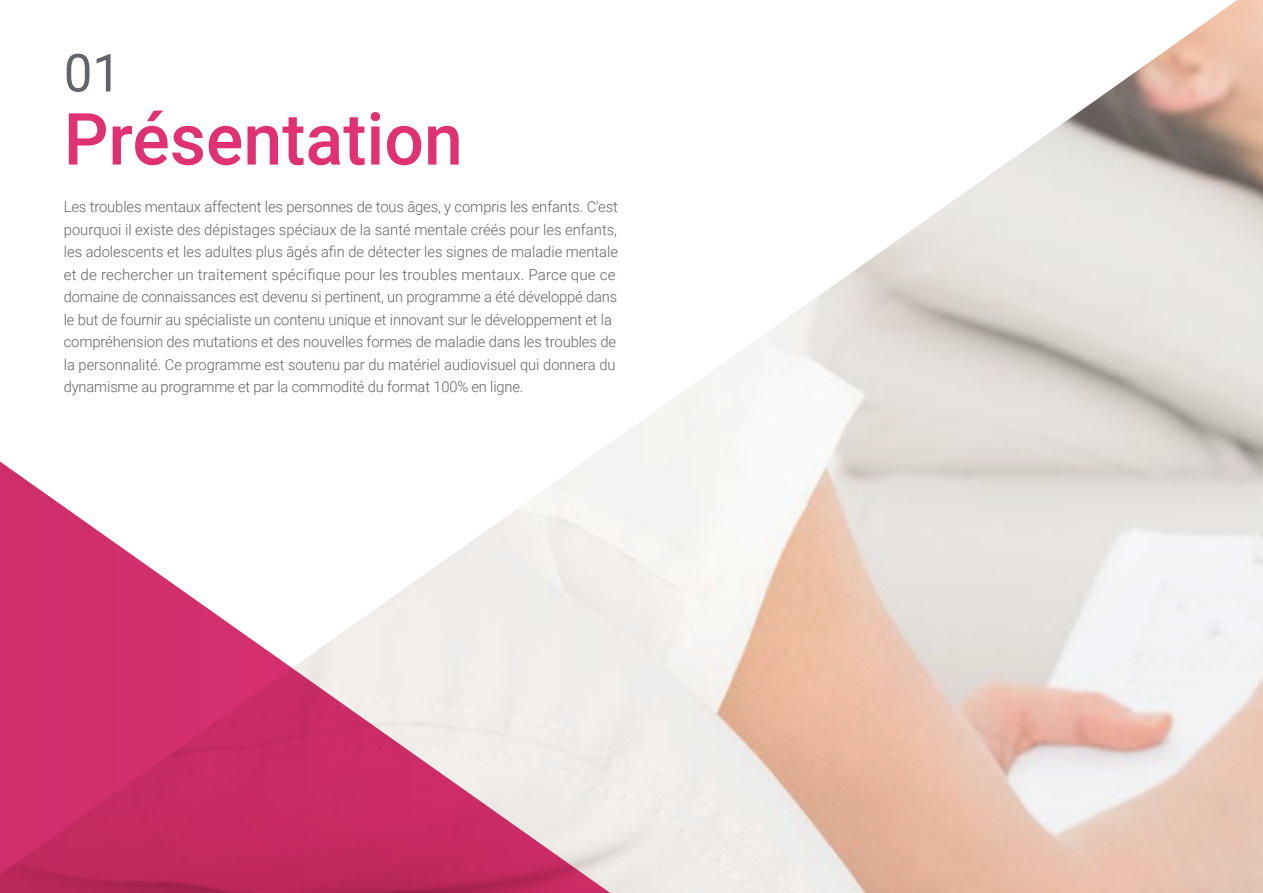
<style>
.page{position:relative;width:1263px;height:893px;background:#fff}
.page>*{position:absolute;margin:0;border:0;box-sizing:border-box;transform-origin:0 0}
.t1{font:500 72px "Roboto";color:#df3174}
.t2{font:52.5px "Roboto";color:#61646a}
.t3{font:300 15px/22.5px "Roboto";letter-spacing:-.01em;color:#61646a}
</style>
<div class="page">
<img style="left:607px;top:0;width:656px;height:893px">
<svg style="left:0;top:446px;width:640px;height:447px"></svg>
<h2 class="t2" style="left:64px;top:36px;width:59px">01</h2>
<h1 class="t1" style="left:64px;top:89px;width:401px">Présentation</h1>
<p class="t3" style="left:64px;top:195px;width:556px">Les troubles mentaux affectent les personnes de tous âges, y compris les enfants. C'est pourquoi il existe des dépistages spéciaux de la santé mentale créés pour les enfants, les adolescents et les adultes plus âgés afin de détecter les signes de maladie mentale et de rechercher un traitement spécifique pour les troubles mentaux. Parce que ce domaine de connaissances est devenu si pertinent, un programme a été développé dans le but de fournir au spécialiste un contenu unique et innovant sur le développement et la compréhension des mutations et des nouvelles formes de maladie dans les troubles de la personnalité. Ce programme est soutenu par du matériel audiovisuel qui donnera du dynamisme au programme et par la commodité du format 100% en ligne.</p>
</div>
